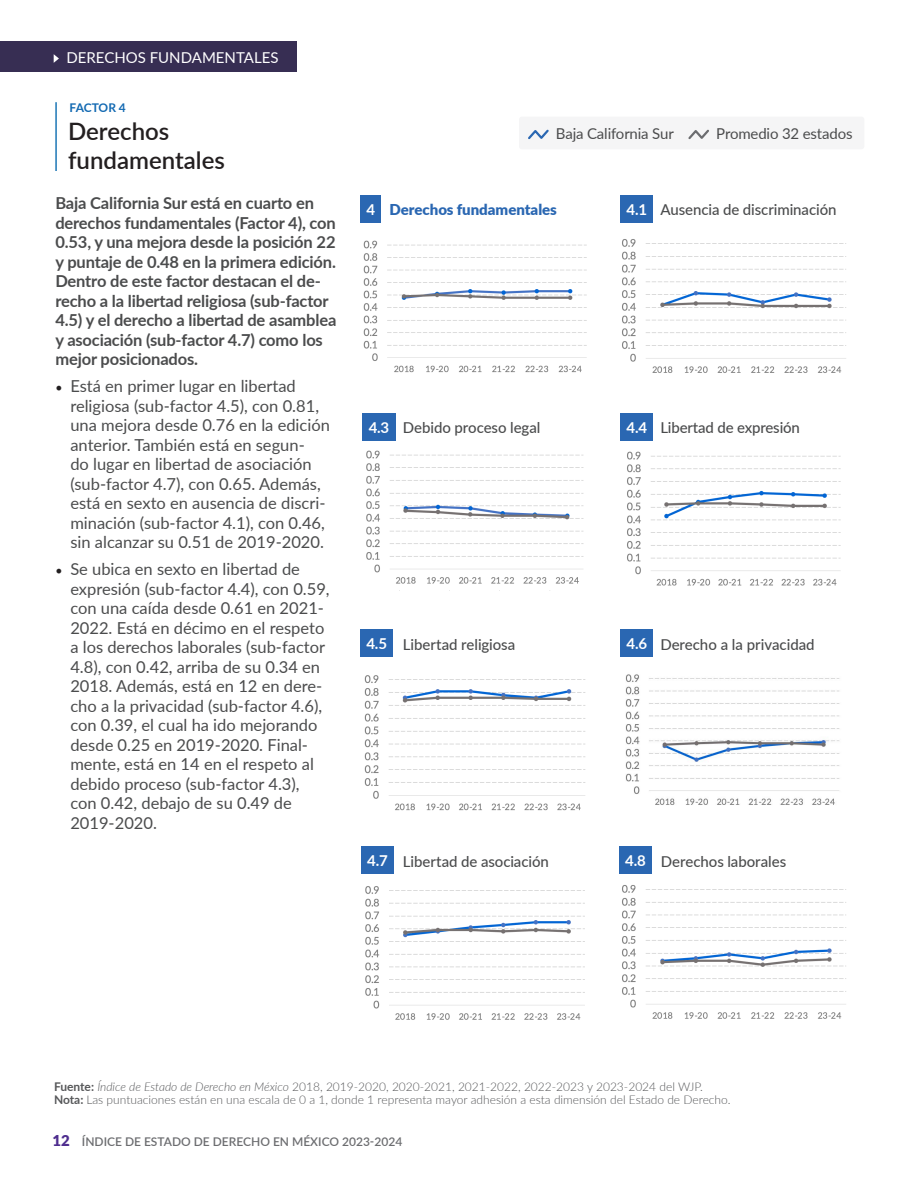
<style>
.page{position:relative;width:918px;height:1188px;background:#fff}
.page>*{position:absolute;margin:0;border:0;box-sizing:border-box;transform-origin:0 0}
.t1{font:600 24px/28.8px "Lato";color:#231f20}
.t2{font:16.5px/19.5px "Lato";color:#4b4c4d}
.t3{font:700 16.5px/19.5px "Lato";letter-spacing:-.01em;color:#4b4c4d}
.t4{font:500 15px "Lato";letter-spacing:-.005em;color:#4b4c4d}
.t5{font:15px "Lato";letter-spacing:-.01em;color:#4b4c4d}
.t6{font:900 15px "Lato";color:#2a67b2}
.t7{font:15px "Lato";color:#fff}
.t8{font:700 15px "Lato";color:#fff}
.t9{font:300 12px/13.5px "Lato";color:#57585a}
.t10{font:600 12px "Lato";color:#6c6d70}
.t11{font:700 12px "Lato";letter-spacing:-.02em;color:#1269b2}
.s1{font-family:"Minion Pro";font-size:18px;color:#231f20}
.s2{font-weight:700;color:#fff}
.s3{font-weight:700}
.s4{font-style:italic}
.s5{font-weight:900;font-size:15px;color:#4f2e8f}
</style>
<div class="page">
<div style="left:0;top:41px;width:297px;height:31px;background:#372e53"></div>
<svg style="left:54px;top:54px;width:5px;height:9px"></svg>
<div style="left:519px;top:117px;width:345px;height:32px;background:#f5f5f6;border-radius:3px"></div>
<svg style="left:528px;top:129px;width:21px;height:11px"></svg>
<svg style="left:688px;top:129px;width:21px;height:11px"></svg>
<hr style="left:55px;top:102px;width:2px;height:69px;background:#076aaf">
<div style="left:361px;top:846px;width:33px;height:27px;background:#2a67b2"></div>
<div style="left:619px;top:846px;width:33px;height:27px;background:#2a67b2"></div>
<div style="left:360px;top:629px;width:33px;height:27px;background:#2a67b2"></div>
<div style="left:363px;top:413px;width:33px;height:27px;background:#2a67b2"></div>
<div style="left:360px;top:195px;width:21px;height:27px;background:#2a67b2"></div>
<div style="left:621px;top:195px;width:32px;height:27px;background:#2a67b2"></div>
<div style="left:621px;top:413px;width:32px;height:27px;background:#2a67b2"></div>
<div style="left:621px;top:629px;width:32px;height:27px;background:#2a67b2"></div>
<img style="left:365px;top:886px;width:220px;height:134px">
<img style="left:622px;top:885px;width:224px;height:134px">
<img style="left:364px;top:675px;width:222px;height:136px">
<img style="left:625px;top:674px;width:215px;height:131px">
<img style="left:366px;top:450px;width:218px;height:141px">
<img style="left:627px;top:451px;width:214px;height:135px">
<img style="left:363px;top:240px;width:224px;height:133px">
<img style="left:622px;top:239px;width:224px;height:134px">
<p class="t7" style="left:66px;top:47px;width:214px">DERECHOS FUNDAMENTALES</p>
<p class="t11" style="left:70px;top:98px;width:58px">FACTOR 4</p>
<h1 class="t1" style="left:68px;top:116px;width:158px">Derechos fundamentales</h1>
<p class="t3" style="left:55px;top:193px;width:283px">Baja California Sur está en cuarto en derechos fundamentales (Factor 4), con 0.53, y una mejora desde la posición 22 y puntaje de 0.48 en la primera edición.<br>Dentro de este factor destacan el de&shy;recho a la libertad religiosa (sub-factor 4.5) y el derecho a libertad de asamblea y asociación (sub-factor 4.7) como los mejor posicionados.</p>
<p class="t2" style="left:70px;top:376px;width:261px;text-indent:-15px"><span class="s1">•</span> Está en primer lugar en libertad religiosa (sub-factor 4.5), con 0.81, una mejora desde 0.76 en la edición anterior. También está en segun-<br>do lugar en libertad de asociación (sub-factor 4.7), con 0.65. Además, está en sexto en ausencia de discri&shy;minación (sub-factor 4.1), con 0.46, sin alcanzar su 0.51 de 2019-2020.</p>
<p class="t2" style="left:70px;top:559px;width:261px;text-indent:-15px"><span class="s1">•</span> Se ubica en sexto en libertad de expresión (sub-factor 4.4), con 0.59, con una caída desde 0.61 en 2021-<br>2022. Está en décimo en el respeto a los derechos laborales (sub-factor<br>4.8), con 0.42, arriba de su 0.34 en<br>2018. Además, está en 12 en dere&shy;cho a la privacidad (sub-factor 4.6), con 0.39, el cual ha ido mejorando desde 0.25 en 2019-2020. Final&shy;mente, está en 14 en el respeto al debido proceso (sub-factor 4.3), con 0.42, debajo de su 0.49 de<br>2019-2020.</p>
<p class="t5" style="left:556px;top:123px;width:119px">Baja California Sur</p>
<p class="t5" style="left:716px;top:123px;width:138px">Promedio 32 estados</p>
<p class="t6" style="left:366px;top:198px;width:192px"><span class="s2">4</span> Derechos fundamentales</p>
<p class="t4" style="left:627px;top:199px;width:212px"><span class="s2">4.1</span> Ausencia de discriminación</p>
<p class="t4" style="left:369px;top:416px;width:173px"><span class="s2">4.3</span> Debido proceso legal</p>
<p class="t4" style="left:366px;top:633px;width:150px"><span class="s2">4.5</span> Libertad religiosa</p>
<p class="t8" style="left:627px;top:416px;width:22px">4.4</p>
<p class="t4" style="left:660px;top:416px;width:141px">Libertad de expresión</p>
<p class="t8" style="left:627px;top:632px;width:22px">4.6</p>
<p class="t4" style="left:660px;top:633px;width:156px">Derecho a la privacidad</p>
<p class="t4" style="left:367px;top:850px;width:183px"><span class="s2">4.7</span> Libertad de asociación</p>
<p class="t4" style="left:625px;top:850px;width:162px"><span class="s2">4.8</span> Derechos laborales</p>
<p class="t9" style="left:54px;top:1079px;width:678px"><span class="s3">Fuente:</span> <span class="s4">Índice de Estado de Derecho en México</span> 2018, 2019-2020, 2020-2021, 2021-2022, 2022-2023 y 2023-2024 del WJP.<br><span class="s3">Nota:</span> Las puntuaciones están en una escala de 0 a 1, donde 1 representa mayor adhesión a esta dimensión del Estado de Derecho.</p>
<p class="t10" style="left:52px;top:1133px;width:351px"><span class="s5">12</span> ÍNDICE DE ESTADO DE DERECHO EN MÉXICO 2023-2024</p>
</div>
